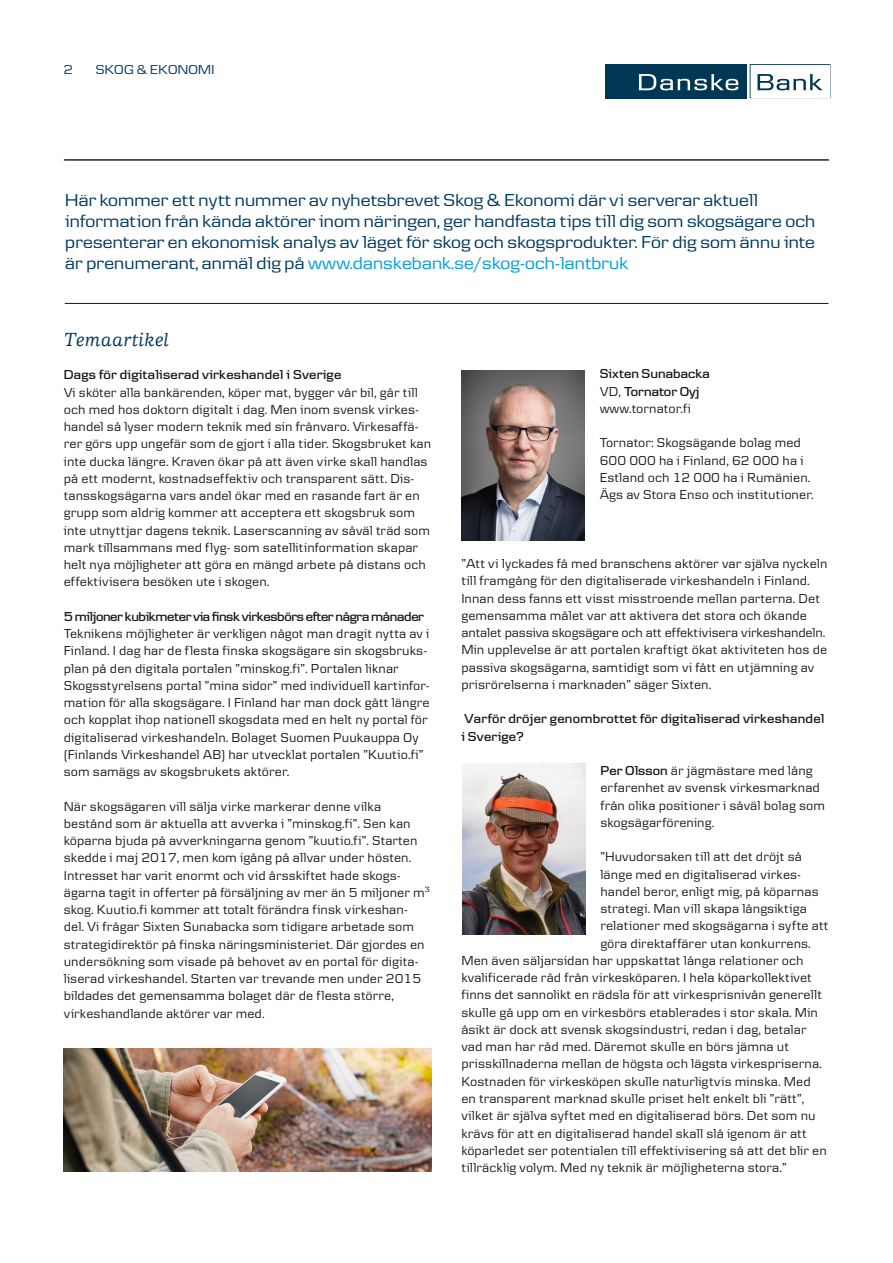
<style>
.page{position:relative;width:893px;height:1263px;background:#fff}
.page>*{position:absolute;margin:0;border:0;box-sizing:border-box;transform-origin:0 0}
.t1{font:italic 500 19.5px "Danske Human";letter-spacing:.02em;color:#003a60}
.t2{font:18px/21px "Danske Headline";letter-spacing:.01em;color:#003a60}
.t3{font:13.5px/17.2px "Danske Text";letter-spacing:.005em;color:#161614}
.t4{font:600 13.5px/17.2px "Danske Headline";letter-spacing:.02em;color:#161614}
.t5{font:600 13.5px "Danske Headline";letter-spacing:-.025em;color:#161614}
.t6{font:13.5px "Danske Headline";letter-spacing:.02em;color:#003a60}
.s1{color:#009ee3}
.s2{font-family:"Danske Text";font-weight:400}
.s3{font-family:"Danske Headline";font-weight:600}
</style>
<div class="page">
<hr style="left:64px;top:160px;width:765px;height:1px;background:#161614">
<div style="left:605px;top:64px;width:141px;height:34px;background:#003754"></div>
<svg style="left:639px;top:74px;width:99px;height:16px"></svg>
<svg style="left:750px;top:64px;width:80px;height:34px"></svg>
<img style="left:461px;top:371px;width:124px;height:170px">
<img style="left:462px;top:764px;width:123px;height:170px">
<hr style="left:64px;top:159px;width:764px;height:1px;background:#003a60">
<hr style="left:65px;top:303px;width:763px;height:1px;background:#161614">
<img style="left:64px;top:1048px;width:367px;height:123px">
<p class="t6" style="left:64px;top:62px;width:11px">2</p>
<p class="t6" style="left:96px;top:62px;width:120px">SKOG &amp; EKONOMI</p>
<p class="t2" style="left:65px;top:189px;width:751px">Här kommer ett nytt nummer av nyhetsbrevet Skog &amp; Ekonomi där vi serverar aktuell information från kända aktörer inom näringen, ger handfasta tips till dig som skogsägare och presenterar en ekonomisk analys av läget för skog och skogsprodukter. För dig som ännu inte är prenumerant, anmäl dig på <span class="s1">www.danskebank.se/skog-och-lantbruk</span></p>
<h1 class="t1" style="left:64px;top:328px;width:107px">Temaartikel</h1>
<p class="t4" style="left:64px;top:366px;width:279px">Dags för digitaliserad virkeshandel i Sverige</p>
<p class="t3" style="left:64px;top:383px;width:369px">Vi sköter alla bankärenden, köper mat, bygger vår bil, går till och med hos doktorn digitalt i dag. Men inom svensk virkes&shy;handel så lyser modern teknik med sin frånvaro. Virkesaffä&shy;rer görs upp ungefär som de gjort i alla tider. Skogsbruket kan inte ducka längre. Kraven ökar på att även virke skall handlas på ett modernt, kostnadseffektiv och transparent sätt. Dis&shy;tansskogsägarna vars andel ökar med en rasande fart är en grupp som aldrig kommer att acceptera ett skogsbruk som inte utnyttjar dagens teknik. Laserscanning av såväl träd som mark tillsammans med flyg- som satellitinformation skapar helt nya möjligheter att göra en mängd arbete på distans och effektivisera besöken ute i skogen.</p>
<p class="t5" style="left:64px;top:608px;width:362px">5 miljoner kubikmeter via finsk virkesbörs efter några månader</p>
<p class="t3" style="left:64px;top:625px;width:367px">Teknikens möjligheter är verkligen något man dragit nytta av i Finland. I dag har de flesta finska skogsägare sin skogsbruks&shy;plan på den digitala portalen ”minskog.fi”. Portalen liknar Skogsstyrelsens portal ”mina sidor” med individuell kartinfor&shy;mation för alla skogsägare. I Finland har man dock gått längre och kopplat ihop nationell skogsdata med en helt ny portal för digitaliserad virkeshandeln. Bolaget Suomen Puukauppa Oy (Finlands Virkeshandel AB) har utvecklat portalen ”Kuutio.fi” som samägs av skogsbrukets aktörer.</p>
<p class="t3" style="left:64px;top:797px;width:368px">När skogsägaren vill sälja virke markerar denne vilka bestånd som är aktuella att avverka i ”minskog.fi”. Sen kan köparna bjuda på avverkningarna genom ”kuutio.fi”. Starten skedde i maj 2017, men kom igång på allvar under hösten.<br>Intresset har varit enormt och vid årsskiftet hade skogs&shy;ägarna tagit in offerter på försäljning av mer än 5 miljoner m<sup>3 </sup>skog. Kuutio.fi kommer att totalt förändra finsk virkeshan&shy;del. Vi frågar Sixten Sunabacka som tidigare arbetade som strategidirektör på finska näringsministeriet. Där gjordes en undersökning som visade på behovet av en portal för digita&shy;liserad virkeshandel. Starten var trevande men under 2015 bildades det gemensamma bolaget där de flesta större, virkeshandlande aktörer var med.</p>
<p class="t4" style="left:600px;top:365px;width:111px">Sixten Sunabacka<br><span class="s2">VD,</span> Tornator Oyj</p>
<p class="t3" style="left:600px;top:399px;width:93px">www.tornator.fi</p>
<p class="t3" style="left:600px;top:434px;width:215px">Tornator: Skogsägande bolag med<br>600 000 ha i Finland, 62 000 ha i<br>Estland och 12 000 ha i Rumänien.<br>Ägs av Stora Enso och institutioner.</p>
<p class="t3" style="left:461px;top:555px;width:368px">”Att vi lyckades få med branschens aktörer var själva nyckeln till framgång för den digitaliserade virkeshandeln i Finland.<br>Innan dess fanns ett visst misstroende mellan parterna. Det gemensamma målet var att aktivera det stora och ökande antalet passiva skogsägare och att effektivisera virkeshandeln.<br>Min upplevelse är att portalen kraftigt ökat aktiviteten hos de passiva skogsägarna, samtidigt som vi fått en utjämning av prisrörelserna i marknaden” säger Sixten.</p>
<p class="t4" style="left:461px;top:710px;width:365px">Varför dröjer genombrottet för digitaliserad virkeshandel i Sverige?</p>
<p class="t3" style="left:600px;top:762px;width:226px"><span class="s3">Per Olsson</span> är jägmästare med lång erfarenhet av svensk virkesmarknad från olika positioner i såväl bolag som skogsägarförening.</p>
<p class="t3" style="left:600px;top:848px;width:203px">”Huvudorsaken till att det dröjt så</p>
<p class="t3" style="left:600px;top:865px;width:202px">länge med en digitaliserad virkes-</p>
<p class="t3" style="left:600px;top:882px;width:220px">handel beror, enligt mig, på köparnas</p>
<p class="t3" style="left:600px;top:900px;width:208px">strategi. Man vill skapa långsiktiga</p>
<p class="t3" style="left:600px;top:917px;width:230px">relationer med skogsägarna i syfte att</p>
<p class="t3" style="left:600px;top:934px;width:212px">göra direktaffärer utan konkurrens.</p>
<p class="t3" style="left:461px;top:951px;width:344px">Men även säljarsidan har uppskattat långa relationer och</p>
<p class="t3" style="left:461px;top:969px;width:352px">kvalificerade råd från virkesköparen. I hela köparkollektivet</p>
<p class="t3" style="left:461px;top:986px;width:362px">finns det sannolikt en rädsla för att virkesprisnivån generellt</p>
<p class="t3" style="left:461px;top:1003px;width:358px">skulle gå upp om en virkesbörs etablerades i stor skala. Min</p>
<p class="t3" style="left:461px;top:1020px;width:347px">åsikt är dock att svensk skogsindustri, redan i dag, betalar</p>
<p class="t3" style="left:461px;top:1038px;width:329px">vad man har råd med. Däremot skulle en börs jämna ut</p>
<p class="t3" style="left:461px;top:1055px;width:362px">prisskillnaderna mellan de högsta och lägsta virkespriserna.</p>
<p class="t3" style="left:461px;top:1072px;width:351px">Kostnaden för virkesköpen skulle naturligtvis minska. Med</p>
<p class="t3" style="left:461px;top:1089px;width:344px">en transparent marknad skulle priset helt enkelt bli ”rätt”,</p>
<p class="t3" style="left:461px;top:1107px;width:356px">vilket är själva syftet med en digitaliserad börs. Det som nu</p>
<p class="t3" style="left:461px;top:1124px;width:347px">krävs för att en digitaliserad handel skall slå igenom är att</p>
<p class="t3" style="left:461px;top:1141px;width:367px">köparledet ser potentialen till effektivisering så att det blir en</p>
<p class="t3" style="left:461px;top:1158px;width:327px">tillräcklig volym. Med ny teknik är möjligheterna stora.”</p>
</div>
